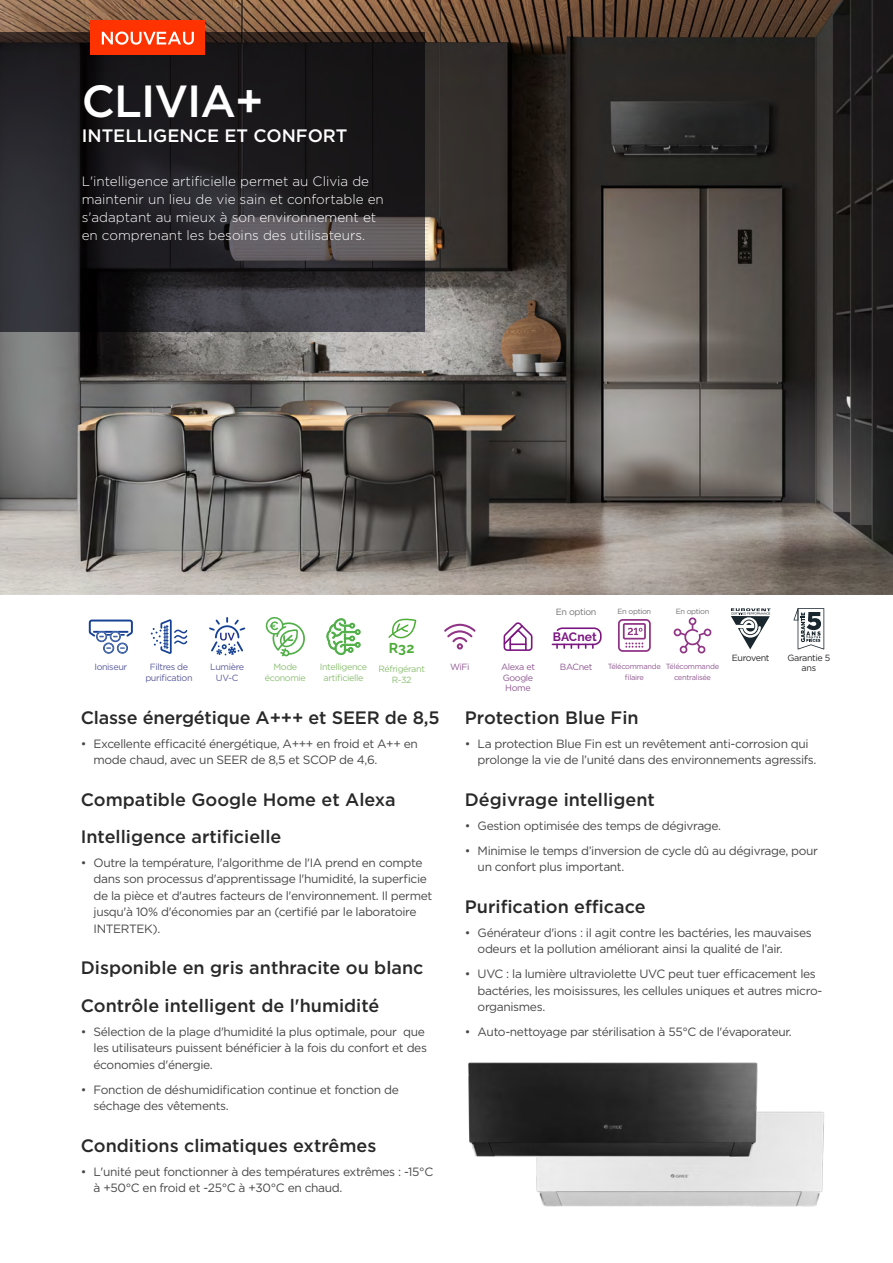
<style>
.page{position:relative;width:893px;height:1263px;background:#fff}
.page>*{position:absolute;margin:0;border:0;box-sizing:border-box;transform-origin:0 0}
.t1{font:500 45px "Gotham";letter-spacing:-.02em;color:#fff}
.t2{font:500 18px/37.2px "Gotham";color:#292929}
.t3{font:500 18px "Gotham";color:#fff}
.t4{font:700 14.25px "Raleway";color:#4dad38}
.t5{font:300 13.5px/18px "Gotham";color:#fff}
.t6{font:700 12.15px "Raleway";color:#7b1681}
.t7{font:12px/16.5px "Gotham";letter-spacing:-.03em;color:#484848}
.t8{font:9px/10.5px "Gotham";letter-spacing:-.04em;color:#8ec075;text-align:center}
.t9{font:9px/10.5px "Gotham";letter-spacing:-.04em;color:#5a5d9d;text-align:center}
.t10{font:9px/10.5px "Gotham";letter-spacing:-.04em;color:#915a93}
.t11{font:9px/10.5px "Gotham";letter-spacing:-.04em;color:#292929;text-align:center}
.t12{font:9px "Gotham";letter-spacing:-.04em;color:#727272}
.t13{font:7.5px/10.5px "Gotham";letter-spacing:-.04em;color:#915a93;text-align:center}
.t14{font:7.5px "Gotham";letter-spacing:-.04em;color:#727272}
</style>
<div class="page">
<img style="left:0;top:0;width:893px;height:594px">
<img style="left:468px;top:1062px;width:356px;height:145px">
<svg style="left:0;top:32px;width:425px;height:300px"></svg>
<svg style="left:89px;top:619px;width:44px;height:35px"></svg>
<svg style="left:151px;top:619px;width:36px;height:35px"></svg>
<svg style="left:209px;top:618px;width:37px;height:37px"></svg>
<svg style="left:265px;top:617px;width:40px;height:40px"></svg>
<svg style="left:326px;top:618px;width:35px;height:37px"></svg>
<svg style="left:388px;top:618px;width:29px;height:21px"></svg>
<svg style="left:444px;top:624px;width:32px;height:25px"></svg>
<svg style="left:503px;top:622px;width:30px;height:29px"></svg>
<svg style="left:551px;top:627px;width:51px;height:21px"></svg>
<div style="left:618px;top:619px;width:33px;height:33px;border:2px solid #903486;border-radius:4px"></div>
<div style="left:623px;top:623px;width:23px;height:16px;border:2px solid #903486"></div>
<svg style="left:628px;top:628px;width:14px;height:7px"></svg>
<svg style="left:625px;top:642px;width:18px;height:6px"></svg>
<svg style="left:674px;top:617px;width:38px;height:36px"></svg>
<svg style="left:731px;top:608px;width:40px;height:41px"></svg>
<svg style="left:793px;top:608px;width:31px;height:41px"></svg>
<div style="left:91px;top:20px;width:114px;height:35px;background:#ff3301"></div>
<svg style="left:102px;top:31px;width:92px;height:14px"></svg>
<h1 class="t1" style="left:82px;top:71px;width:184px">CLIVIA+</h1>
<h2 class="t3" style="left:82px;top:124px;width:267px">INTELLIGENCE ET CONFORT</h2>
<p class="t5" style="left:82px;top:172px;width:304px">L'intelligence artificielle permet au Clivia de maintenir un lieu de vie sain et confortable en s'adaptant au mieux à son environnement et en comprenant les besoins des utilisateurs.</p>
<p class="t9" style="left:94px;top:662px;width:34px">Ioniseur</p>
<p class="t9" style="left:145px;top:662px;width:49px">Filtres de purification</p>
<p class="t9" style="left:210px;top:662px;width:35px">Lumière<br>UV-C</p>
<p class="t8" style="left:265px;top:662px;width:43px">Mode économie</p>
<p class="t8" style="left:320px;top:662px;width:49px">Intelligence artificielle</p>
<p class="t4" style="left:389px;top:640px;width:27px">R32</p>
<p class="t8" style="left:378px;top:663px;width:48px">Réfrigérant<br>R-32</p>
<p class="t10" style="left:450px;top:662px;width:21px">WiFi</p>
<p class="t10" style="left:501px;top:662px;width:35px">Alexa et<br>Google<br>Home</p>
<p class="t12" style="left:556px;top:606px;width:42px">En option</p>
<p class="t6" style="left:553px;top:630px;width:46px">BACnet</p>
<p class="t10" style="left:560px;top:662px;width:34px">BACnet</p>
<p class="t14" style="left:617px;top:606px;width:35px">En option</p>
<p class="t14" style="left:676px;top:606px;width:35px">En option</p>
<p class="t13" style="left:608px;top:661px;width:55px">Télécommande filaire</p>
<p class="t13" style="left:666px;top:661px;width:55px">Télécommande centralisée</p>
<p class="t11" style="left:732px;top:652px;width:39px">Eurovent</p>
<p class="t11" style="left:787px;top:652px;width:44px">Garantie 5 ans</p>
<h2 class="t2" style="left:81px;top:698px;width:360px">Classe énergétique A+++ et SEER de 8,5</h2>
<p class="t7" style="left:94px;top:735px;width:326px;text-indent:-13px">• Excellente efficacité énergétique, A+++ en froid et A++ en mode chaud, avec un SEER de 8,5 et SCOP de 4,6.</p>
<h2 class="t2" style="left:81px;top:780px;width:316px">Compatible Google Home et Alexa<br>Intelligence artificielle</h2>
<p class="t7" style="left:94px;top:854px;width:340px;text-indent:-13px">• Outre la température, l'algorithme de l'IA prend en compte dans son processus d'apprentissage l'humidité, la superficie de la pièce et d'autres facteurs de l'environnement. Il permet jusqu'à 10% d'économies par an (certifié par le laboratoire INTERTEK).</p>
<h2 class="t2" style="left:81px;top:949px;width:344px">Disponible en gris anthracite ou blanc<br>Contrôle intelligent de l'humidité</h2>
<p class="t7" style="left:94px;top:1023px;width:335px;text-indent:-13px">• Sélection de la plage d'humidité la plus optimale, pour que les utilisateurs puissent bénéficier à la fois du confort et des économies d'énergie.</p>
<p class="t7" style="left:94px;top:1081px;width:307px;text-indent:-13px">• Fonction de déshumidification continue et fonction de séchage des vêtements.</p>
<h2 class="t2" style="left:81px;top:1126px;width:297px">Conditions climatiques extrêmes</h2>
<p class="t7" style="left:94px;top:1163px;width:341px;text-indent:-13px">• L'unité peut fonctionner à des températures extrêmes : -15°C à +50°C en froid et -25°C à +30°C en chaud.</p>
<h2 class="t2" style="left:465px;top:698px;width:175px">Protection Blue Fin</h2>
<p class="t7" style="left:478px;top:735px;width:340px;text-indent:-13px">• La protection Blue Fin est un revêtement anti-corrosion qui prolonge la vie de l’unité dans des environnements agressifs.</p>
<h2 class="t2" style="left:465px;top:780px;width:192px">Dégivrage intelligent</h2>
<p class="t7" style="left:465px;top:817px;width:258px">• Gestion optimisée des temps de dégivrage.</p>
<p class="t7" style="left:478px;top:842px;width:342px;text-indent:-13px">• Minimise le temps d’inversion de cycle dû au dégivrage, pour un confort plus important.</p>
<h2 class="t2" style="left:465px;top:887px;width:182px">Purification efficace</h2>
<p class="t7" style="left:478px;top:924px;width:336px;text-indent:-13px">• Générateur d'ions : il agit contre les bactéries, les mauvaises odeurs et la pollution améliorant ainsi la qualité de l’air.</p>
<p class="t7" style="left:478px;top:965px;width:346px;text-indent:-13px">• UVC : la lumière ultraviolette UVC peut tuer efficacement les bactéries, les moisissures, les cellules uniques et autres micro&shy;organismes.</p>
<p class="t7" style="left:465px;top:1023px;width:328px">• Auto-nettoyage par stérilisation à 55°C de l'évaporateur.</p>
</div>
